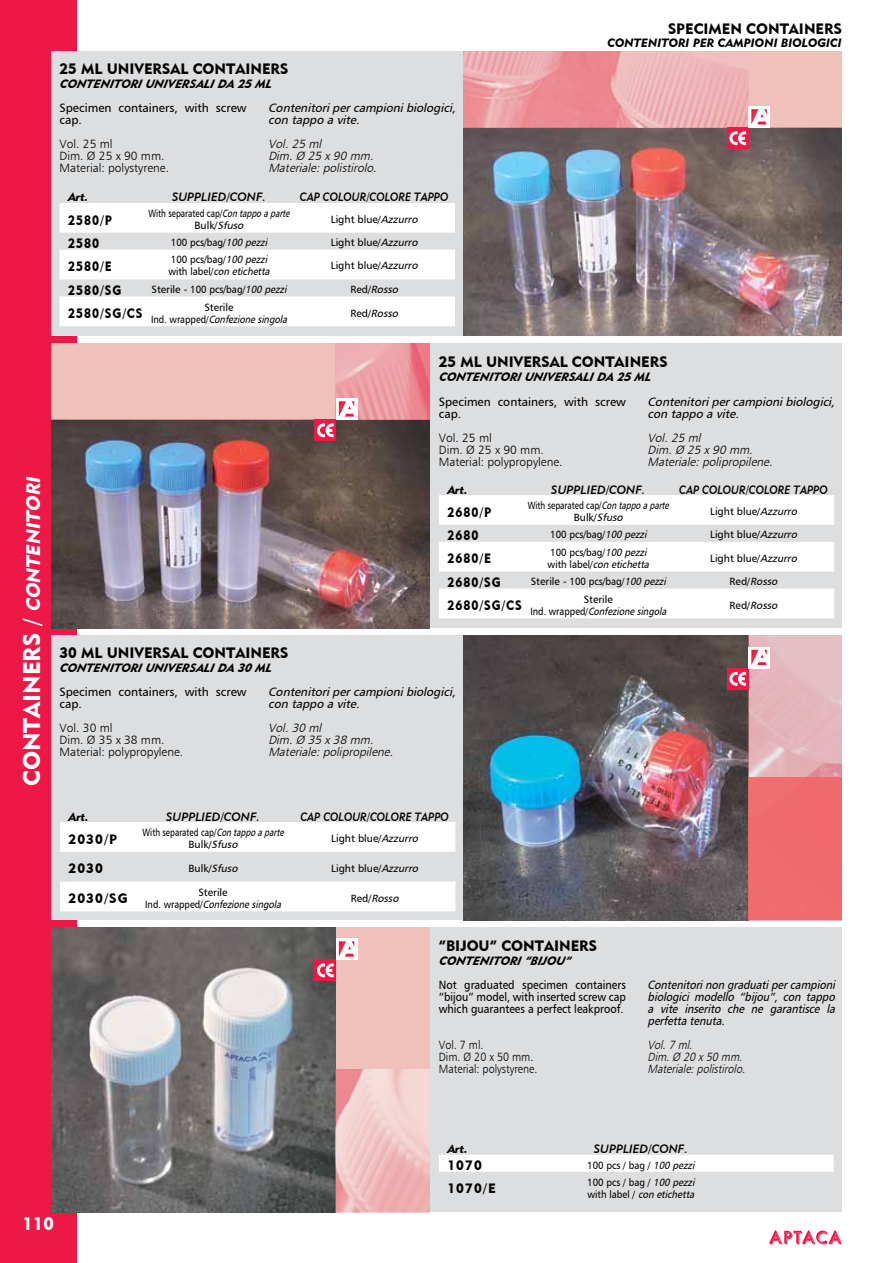
<style>
.page{position:relative;width:893px;height:1263px;background:#fff}
.page>*{position:absolute;margin:0;border:0;box-sizing:border-box;transform-origin:0 0}
.t1{font:24px "Geometric 415 BT Black A";color:#fff}
.t2{font:18px "Geometric 415 BT Black A";color:#fff}
.t3{font:15px "Geometric 415 BT Black A";color:#000}
.t4{font:13.5px "Geometric 415 BT Black A";letter-spacing:.08em;color:#000;scale:.9 1}
.t5{font:13.5px "Geometric 415 BT Black A";letter-spacing:.08em;color:#000}
.t6{font:italic 12px/12px "Humanist 777 BT Roman B";color:#000}
.t7{font:italic 12px/12px "Humanist 777 BT Light B";color:#000}
.t8{font:12px/12px "Humanist 777 BT Light B";color:#000}
.t9{font:italic 12px/12px "Humanist 777 BT Roman B";color:#000;text-align:justify;scale:.9 1}
.t10{font:italic 12px "Geometric 415 BT Black Italic A";color:#000}
.t11{font:12px/12px "Humanist 777 BT Roman B";color:#000}
.t12{font:12px/12px "Humanist 777 BT Roman B";color:#000;text-align:justify;scale:.9 1}
.t13{font:12px "Geometric 415 BT Medium Italic A";color:#000;scale:.89 1}
.t14{font:12px "Geometric 415 BT Medium Italic A";color:#000}
.t15{font:12px "Geometric 415 BT Black Italic A";color:#000}
.t16{font:italic 12px/12px "Humanist 777 BT Light B";color:#000;scale:.9 1}
.t17{font:12px/12px "Humanist 777 BT Light B";color:#000;scale:.9 1}
.t18{font:10.5px/12px "Humanist 777 BT Roman B";color:#000;text-align:center}
.t19{font:10.5px/12px "Humanist 777 BT Roman B";color:#000;scale:.91 1}
.t20{font:10.5px/12px "Humanist 777 BT Roman B";color:#000;text-align:center;scale:.78 1}
.t21{font:italic 10.5px "Humanist 777 BT Roman B";color:#000}
.s1{font-style:italic}
.s2{font-style:normal}
.s3{font-style:italic;font-size:19.5px}
</style>
<div class="page">
<div style="left:0;top:0;width:76px;height:1263px;background:#ed1846"></div>
<svg style="left:769px;top:1230px;width:73px;height:14px"></svg>
<div style="left:51px;top:51px;width:791px;height:285px;background:#dddee0"></div>
<div style="left:51px;top:343px;width:791px;height:285px;background:#dddee0"></div>
<div style="left:51px;top:635px;width:791px;height:285px;background:#dddee0"></div>
<div style="left:51px;top:927px;width:791px;height:285px;background:#dddee0"></div>
<img style="left:463px;top:145px;width:379px;height:191px">
<img style="left:51px;top:437px;width:378px;height:191px">
<img style="left:463px;top:635px;width:267px;height:285px">
<img style="left:51px;top:927px;width:266px;height:285px">
<svg style="left:60px;top:822px;width:395px;height:89px"></svg>
<svg style="left:60px;top:203px;width:395px;height:123px;fill:#fff"></svg>
<svg style="left:439px;top:495px;width:395px;height:123px;fill:#fff"></svg>
<div style="left:439px;top:1155px;width:395px;height:17px;background:#fff"></div>
<div style="left:727px;top:128px;width:21px;height:21px;background:#ed1846"></div>
<svg style="left:463px;top:51px;width:379px;height:94px;background:#d69c9e"></svg>
<div style="left:727px;top:668px;width:21px;height:21px;background:#ed1846"></div>
<svg style="left:730px;top:635px;width:112px;height:285px;background:#cf8488"></svg>
<div style="left:315px;top:420px;width:21px;height:21px;background:#ed1846"></div>
<svg style="left:51px;top:343px;width:378px;height:94px;background:#d3a2a0"></svg>
<div style="left:315px;top:960px;width:21px;height:21px;background:#ed1846"></div>
<svg style="left:317px;top:927px;width:112px;height:285px;background:#d6aeac"></svg>
<h3 class="t3" style="left:60px;top:60px;width:230px">25 ML UNIVERSAL CONTAINERS</h3>
<p class="t6" style="left:268px;top:102px;width:192px">Contenitoripercampionibiologici, con tappo a vite.</p>
<p class="t7" style="left:268px;top:138px;width:113px">Vol.25 ml<br>Dim.Ø 25 x90 mm.<br>Materiale:polistirolo.</p>
<p class="t10" style="left:60px;top:77px;width:216px">CONTENITORIUNIVERSALIDA 25 ML</p>
<p class="t11" style="left:60px;top:102px;width:189px">Specimen containers, with screw cap.</p>
<p class="t8" style="left:60px;top:138px;width:111px">Vol. 25 ml<br>Dim. Ø 25 x 90 mm.<br>Material: polystyrene.</p>
<p class="t15" style="left:68px;top:190px;width:22px">Art.</p>
<p class="t14" style="left:172px;top:190px;width:95px">SUPPLIED/CONF.</p>
<p class="t13" style="left:300px;top:190px;width:168px">CAP COLOUR/COLORE TAPPO</p>
<p class="t4" style="left:68px;top:212px;width:50px">2580/P</p>
<p class="t20" style="left:148px;top:207px;width:186px">With separated cap/<span class="s1">Contappoaparte<br></span>Bulk/<span class="s1">Sfuso</span></p>
<p class="t18" style="left:331px;top:213px;width:91px">Light blue/<span class="s1">Azzurro</span></p>
<p class="t4" style="left:68px;top:235px;width:36px">2580</p>
<p class="t19" style="left:171px;top:236px;width:110px">100 pcs/bag/<span class="s1">100 pezzi</span></p>
<p class="t18" style="left:331px;top:236px;width:91px">Light blue/<span class="s1">Azzurro</span></p>
<p class="t4" style="left:68px;top:258px;width:50px">2580/E</p>
<p class="t19" style="left:168px;top:254px;width:116px">100 pcs/bag/<span class="s1">100 pezzi </span>w i t h l a b e l/<span class="s1">con etichetta</span></p>
<p class="t18" style="left:331px;top:260px;width:91px">Light blue/<span class="s1">Azzurro</span></p>
<p class="t4" style="left:68px;top:282px;width:61px">2580/SG</p>
<p class="t18" style="left:151px;top:283px;width:139px">Sterile - 100 pcs/bag/<span class="s1">100 pezzi</span></p>
<p class="t21" style="left:350px;top:283px;width:52px"><span class="s2">Red/</span>Rosso</p>
<p class="t4" style="left:68px;top:305px;width:84px">2580/SG/CS</p>
<p class="t18" style="left:151px;top:301px;width:140px">Sterile<br>I n d . w r a p p e d /<span class="s1">Confezionesingola</span></p>
<p class="t21" style="left:350px;top:306px;width:52px"><span class="s2">Red/</span>Rosso</p>
<h3 class="t3" style="left:668px;top:19px;width:175px">SPECIMEN CONTAINERS</h3>
<p class="t15" style="left:607px;top:35px;width:236px">CONTENITORI PER CAMPIONI BIOLOGICI</p>
<h1 class="t1" style="left:17px;top:786px;width:315px;rotate:-90deg">C O N TAI N E RS / <span class="s3">CONTENITORI</span></h1>
<h3 class="t3" style="left:439px;top:353px;width:230px">25 ML UNIVERSAL CONTAINERS</h3>
<p class="t6" style="left:648px;top:395px;width:192px">Contenitoripercampionibiologici, con tappo a vite.</p>
<p class="t7" style="left:648px;top:431px;width:129px">Vol.25 ml<br>Dim.Ø 25 x90 mm.<br>Materiale:polipropilene.</p>
<p class="t10" style="left:439px;top:370px;width:216px">CONTENITORIUNIVERSALIDA 25 ML</p>
<p class="t11" style="left:439px;top:395px;width:189px">Specimen containers, with screw cap.</p>
<p class="t8" style="left:439px;top:431px;width:125px">Vol. 25 ml<br>Dim. Ø 25 x 90 mm.<br>Material: polypropylene.</p>
<p class="t15" style="left:447px;top:482px;width:22px">Art.</p>
<p class="t14" style="left:551px;top:482px;width:95px">SUPPLIED/CONF.</p>
<p class="t13" style="left:679px;top:482px;width:168px">CAP COLOUR/COLORE TAPPO</p>
<p class="t4" style="left:447px;top:504px;width:50px">2680/P</p>
<p class="t20" style="left:528px;top:499px;width:186px">With separated cap/<span class="s1">Contappoaparte<br></span>Bulk/<span class="s1">Sfuso</span></p>
<p class="t18" style="left:710px;top:505px;width:91px">Light blue/<span class="s1">Azzurro</span></p>
<p class="t4" style="left:447px;top:527px;width:36px">2680</p>
<p class="t19" style="left:550px;top:529px;width:110px">100 pcs/bag/<span class="s1">100 pezzi</span></p>
<p class="t18" style="left:710px;top:529px;width:91px">Light blue/<span class="s1">Azzurro</span></p>
<p class="t4" style="left:447px;top:550px;width:50px">2680/E</p>
<p class="t19" style="left:548px;top:546px;width:116px">100 pcs/bag/<span class="s1">100 pezzi </span>w i t h l a b e l/<span class="s1">con etichetta</span></p>
<p class="t18" style="left:710px;top:552px;width:91px">Light blue/<span class="s1">Azzurro</span></p>
<p class="t4" style="left:447px;top:574px;width:61px">2680/SG</p>
<p class="t18" style="left:531px;top:576px;width:139px">Sterile - 100 pcs/bag/<span class="s1">100 pezzi</span></p>
<p class="t21" style="left:730px;top:575px;width:52px"><span class="s2">Red/</span>Rosso</p>
<p class="t4" style="left:447px;top:597px;width:84px">2680/SG/CS</p>
<p class="t18" style="left:530px;top:593px;width:140px">Sterile<br>I n d . w r a p p e d /<span class="s1">Confezionesingola</span></p>
<p class="t21" style="left:730px;top:598px;width:52px"><span class="s2">Red/</span>Rosso</p>
<h3 class="t3" style="left:60px;top:643px;width:230px">30 ML UNIVERSAL CONTAINERS</h3>
<p class="t6" style="left:268px;top:686px;width:192px">Contenitoripercampionibiologici, con tappo a vite.</p>
<p class="t7" style="left:268px;top:722px;width:129px">Vol.30 ml<br>Dim.Ø 35 x38 mm.<br>Materiale:polipropilene.</p>
<p class="t10" style="left:60px;top:660px;width:216px">CONTENITORIUNIVERSALIDA 30 ML</p>
<p class="t11" style="left:60px;top:686px;width:189px">Specimen containers, with screw cap.</p>
<p class="t8" style="left:60px;top:722px;width:125px">Vol. 30 ml<br>Dim. Ø 35 x 38 mm.<br>Material: polypropylene.</p>
<p class="t15" style="left:68px;top:809px;width:22px">Art.</p>
<p class="t14" style="left:166px;top:809px;width:95px">SUPPLIED/CONF.</p>
<p class="t13" style="left:300px;top:809px;width:168px">CAP COLOUR/COLORE TAPPO</p>
<p class="t5" style="left:68px;top:831px;width:50px">2030/P</p>
<p class="t20" style="left:143px;top:826px;width:186px">With separated cap/<span class="s1">Contappoaparte<br></span>Bulk/<span class="s1">Sfuso</span></p>
<p class="t18" style="left:331px;top:832px;width:91px">Light blue/<span class="s1">Azzurro</span></p>
<p class="t5" style="left:68px;top:860px;width:36px">2030</p>
<p class="t18" style="left:189px;top:862px;width:53px">Bulk/<span class="s1">Sfuso</span></p>
<p class="t18" style="left:331px;top:862px;width:91px">Light blue/<span class="s1">Azzurro</span></p>
<p class="t5" style="left:68px;top:890px;width:61px">2030/SG</p>
<p class="t18" style="left:145px;top:886px;width:140px">Sterile<br>I n d . w r a p p e d /<span class="s1">Confezionesingola</span></p>
<p class="t21" style="left:351px;top:891px;width:52px"><span class="s2">Red/</span>Rosso</p>
<h3 class="t3" style="left:439px;top:936px;width:160px">“BIJOU” CONTAINERS</h3>
<p class="t10" style="left:439px;top:953px;width:136px">CONTENITORI“BIJOU”</p>
<p class="t12" style="left:439px;top:979px;width:209px">Not graduated specimen containers “bijou” model, with inserted screw cap which guarantees a perfect leakproof.</p>
<p class="t17" style="left:439px;top:1039px;width:111px">Vol. 7 ml.<br>Dim. Ø 20 x 50 mm.<br>Material: polystyrene.</p>
<p class="t9" style="left:648px;top:979px;width:213px">Contenitorinon graduatipercampioni biologici modello “bijou”, con tappo a vite inserito che ne garantisce la perfettatenuta.</p>
<p class="t16" style="left:648px;top:1039px;width:113px">Vol.7 ml.<br>Dim.Ø 20 x50 mm.<br>Materiale:polistirolo.</p>
<p class="t15" style="left:447px;top:1142px;width:22px">Art.</p>
<p class="t14" style="left:594px;top:1142px;width:95px">SUPPLIED/CONF.</p>
<p class="t5" style="left:447px;top:1157px;width:36px">1070</p>
<p class="t19" style="left:587px;top:1159px;width:122px">100 pcs / bag / <span class="s1">100 pezzi</span></p>
<p class="t5" style="left:447px;top:1180px;width:50px">1070/E</p>
<p class="t19" style="left:587px;top:1176px;width:122px">100 pcs / bag / <span class="s1">100 pezzi </span>w i t h l a b e l / <span class="s1">con etichetta</span></p>
<h2 class="t2" style="left:23px;top:1212px;width:33px">110</h2>
</div>
